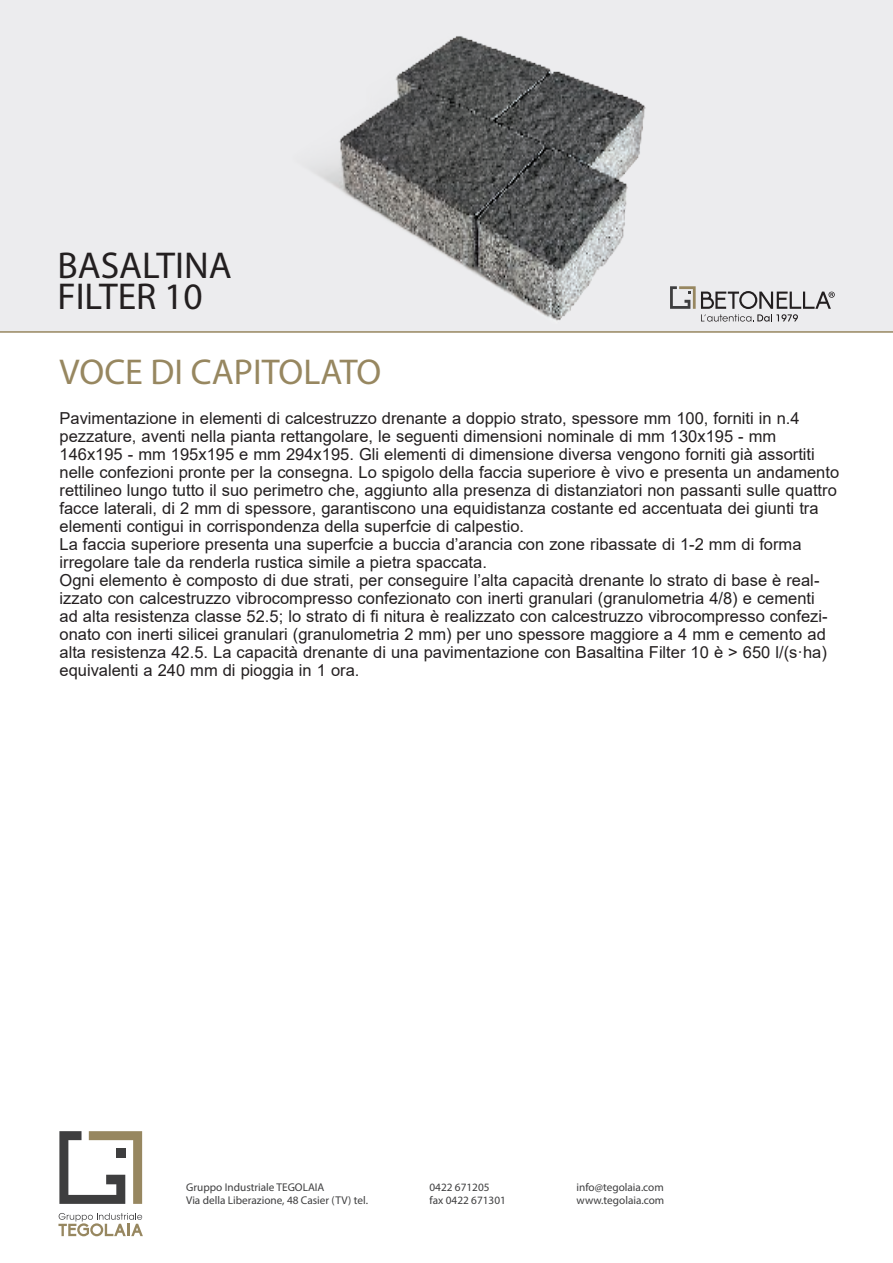
<style>
.page{position:relative;width:893px;height:1263px;background:#fff}
.page>*{position:absolute;margin:0;border:0;box-sizing:border-box;transform-origin:0 0}
.t1{font:37.5px "Myriad Pro";color:#231f20}
.t2{font:36px "Myriad Pro";color:#978760}
.Normale{font:16.5px/18px "Arial";color:#231f20}
.t3{font:11.25px "Myriad Pro";color:#3e3e3f}
</style>
<div class="page">
<div style="left:0;top:0;width:893px;height:332px;background:#ececee"></div>
<hr style="left:0;top:331px;width:893px;height:2px;background:#978760">
<svg style="left:748px;top:291px;width:87px;height:31px"></svg>
<svg style="left:58px;top:1213px;width:85px;height:23px"></svg>
<svg style="left:59px;top:1131px;width:83px;height:73px"></svg>
<img style="left:314px;top:36px;width:434px;height:286px">
<p class="t1" style="left:57px;top:242px;width:176px">BASALTINA</p>
<p class="t1" style="left:57px;top:274px;width:147px">FILTER 10</p>
<p class="t2" style="left:60px;top:350px;width:323px">VOCE DI CAPITOLATO</p>
<p class="Normale" style="left:60px;top:409px;width:781px">Pavimentazione in elementi di calcestruzzo drenante a doppio strato, spessore mm 100, forniti in n.4 pezzature, aventi nella pianta rettangolare, le seguenti dimensioni nominale di mm 130x195 - mm 146x195 - mm 195x195 e mm 294x195. Gli elementi di dimensione diversa vengono forniti già assortiti nelle confezioni pronte per la consegna. Lo spigolo della faccia superiore è vivo e presenta un andamento</p>
<p class="Normale" style="left:60px;top:481px;width:779px">rettilineo lungo tutto il suo perimetro che, aggiunto alla presenza di distanziatori non passanti sulle quattro facce laterali, di 2 mm di spessore, garantiscono una equidistanza costante ed accentuata dei giunti tra elementi contigui in corrispondenza della superfcie di calpestio.</p>
<p class="Normale" style="left:60px;top:535px;width:743px">La faccia superiore presenta una superfcie a buccia d’arancia con zone ribassate di 1-2 mm di forma irregolare tale da renderla rustica simile a pietra spaccata.</p>
<p class="Normale" style="left:60px;top:571px;width:770px">Ogni elemento è composto di due strati, per conseguire l’alta capacità drenante lo strato di base è real&shy;izzato con calcestruzzo vibrocompresso confezionato con inerti granulari (granulometria 4/8) e cementi ad alta resistenza classe 52.5; lo strato di fi nitura è realizzato con calcestruzzo vibrocompresso confezi&shy;onato con inerti silicei granulari (granulometria 2 mm) per uno spessore maggiore a 4 mm e cemento ad alta resistenza 42.5. La capacità drenante di una pavimentazione con Basaltina Filter 10 è &gt; 650 l/(s·ha) equivalenti a 240 mm di pioggia in 1 ora.</p>
<p class="t3" style="left:186px;top:1180px;width:140px">Gruppo Industriale TEGOLAIA</p>
<p class="t3" style="left:186px;top:1193px;width:183px">Via della Liberazione, 48 Casier (TV) tel.</p>
<p class="t3" style="left:429px;top:1180px;width:62px">0422 671205</p>
<p class="t3" style="left:429px;top:1193px;width:78px">fax 0422 671301</p>
<p class="t3" style="left:577px;top:1180px;width:89px">info@tegolaia.com</p>
<p class="t3" style="left:577px;top:1193px;width:89px">www.tegolaia.com</p>
</div>
